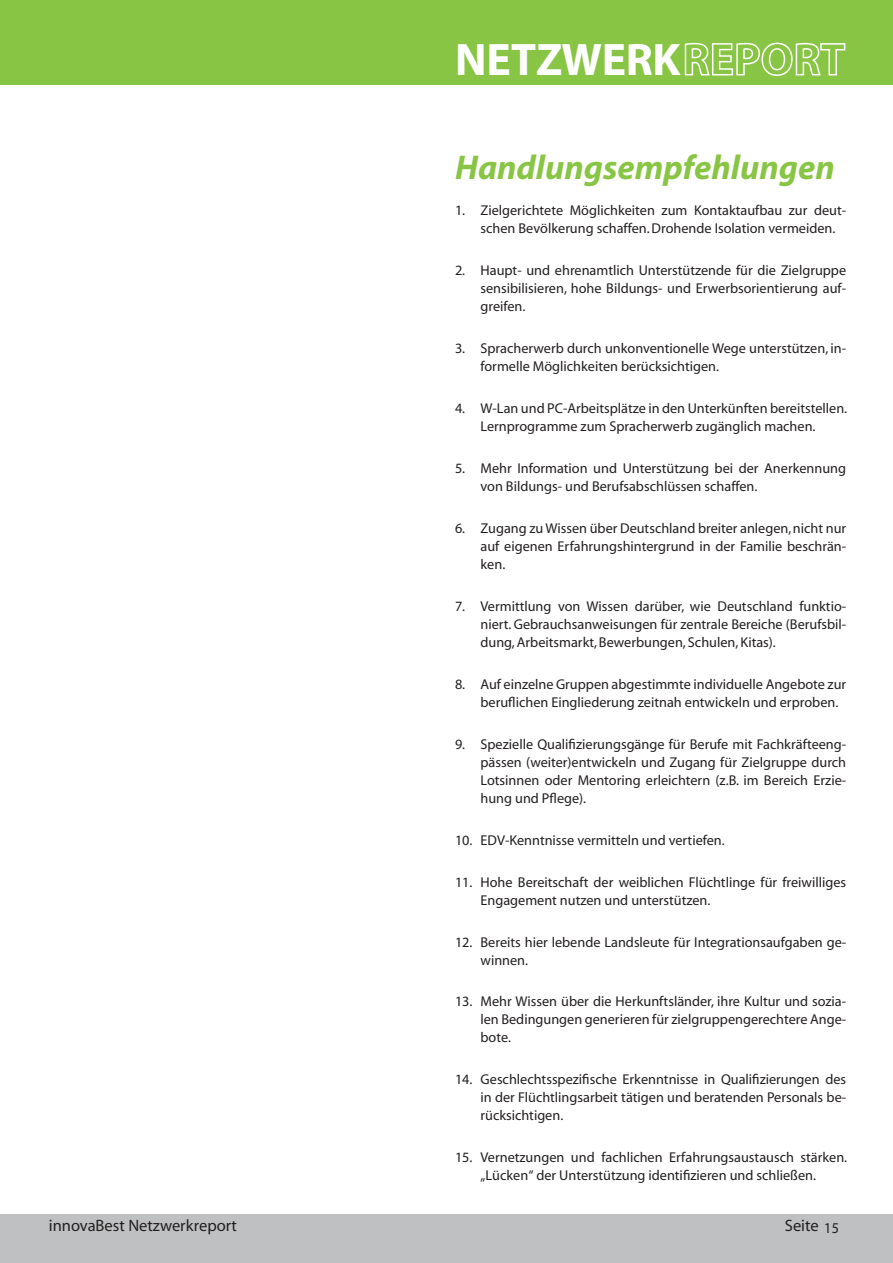
<style>
.page{position:relative;width:893px;height:1263px;background:#fff}
.page>*{position:absolute;margin:0;border:0;box-sizing:border-box;transform-origin:0 0}
.t1{font:700 45.75px "Myriad";letter-spacing:-.01em;color:#fff}
.t2{font:italic 700 34.5px "Myriad";color:#89c544}
.t3{font:16.5px "Myriad";color:#231f20}
.t4{font:14.25px/18px "Myriad";color:#231f20}
</style>
<div class="page">
<div style="left:0;top:1214px;width:893px;height:49px;background:#bfc0c1"></div>
<div style="left:0;top:0;width:893px;height:85px;background:#89c544"></div>
<svg style="left:684px;top:42px;width:162px;height:34px"></svg>
<h1 class="t1" style="left:455px;top:36px;width:227px">NETZWERK</h1>
<h2 class="t2" style="left:455px;top:150px;width:381px">Handlungsempfehlungen</h2>
<p class="t4" style="left:480px;top:202px;width:367px;text-indent:-26px">1. Zielgerichtete Möglichkeiten zum Kontaktaufbau zur deut&shy;schen Bevölkerung schaffen. Drohende Isolation vermeiden.</p>
<p class="t4" style="left:480px;top:262px;width:367px;text-align:justify;text-indent:-26px">2. Haupt- und ehrenamtlich Unterstützende für die Zielgruppe sensibilisieren, hohe Bildungs- und Erwerbsorientierung auf&shy;greifen.</p>
<p class="t4" style="left:480px;top:340px;width:367px;text-indent:-26px">3. Spracherwerb durch unkonventionelle Wege unterstützen, in&shy;formelle Möglichkeiten berücksichtigen.</p>
<p class="t4" style="left:455px;top:400px;width:394px;text-align:center">4. W-Lan und PC-Arbeitsplätze in den Unterkünften bereitstellen.<br>Lernprogramme zum Spracherwerb zugänglich machen.</p>
<p class="t4" style="left:480px;top:460px;width:367px;text-indent:-26px">5. Mehr Information und Unterstützung bei der Anerkennung von Bildungs- und Berufsabschlüssen schaffen.</p>
<p class="t4" style="left:480px;top:520px;width:367px;text-align:justify;text-indent:-26px">6. Zugang zu Wissen über Deutschland breiter anlegen, nicht nur auf eigenen Erfahrungshintergrund in der Familie beschrän&shy;ken.</p>
<p class="t4" style="left:480px;top:598px;width:367px;text-align:justify;text-indent:-26px">7. Vermittlung von Wissen darüber, wie Deutschland funktio&shy;niert. Gebrauchsanweisungen für zentrale Bereiche (Berufsbil&shy;dung, Arbeitsmarkt, Bewerbungen, Schulen, Kitas).</p>
<p class="t4" style="left:480px;top:675px;width:367px;text-indent:-26px">8. Auf einzelne Gruppen abgestimmte individuelle Angebote zur beruflichen Eingliederung zeitnah entwickeln und erproben.</p>
<p class="t4" style="left:480px;top:735px;width:367px;text-align:justify;text-indent:-26px">9. Spezielle Qualifizierungsgänge für Berufe mit Fachkräfteeng&shy;pässen (weiter)entwickeln und Zugang für Zielgruppe durch Lotsinnen oder Mentoring erleichtern (z.B. im Bereich Erzie&shy;hung und Pflege).</p>
<p class="t4" style="left:455px;top:831px;width:271px">10. EDV-Kenntnisse vermitteln und vertiefen.</p>
<p class="t4" style="left:480px;top:873px;width:367px;text-indent:-26px">11. Hohe Bereitschaft der weiblichen Flüchtlinge für freiwilliges<br>Engagement nutzen und unterstützen.</p>
<p class="t4" style="left:480px;top:933px;width:367px;text-indent:-26px">12. Bereits hier lebende Landsleute für Integrationsaufgaben ge&shy;winnen.</p>
<p class="t4" style="left:480px;top:993px;width:367px;text-align:justify;text-indent:-26px">13. Mehr Wissen über die Herkunftsländer, ihre Kultur und sozia&shy;len Bedingungen generieren für zielgruppengerechtere Ange&shy;bote.</p>
<p class="t4" style="left:480px;top:1071px;width:367px;text-align:justify;text-indent:-26px">14. Geschlechtsspezifische Erkenntnisse in Qualifizierungen des in der Flüchtlingsarbeit tätigen und beratenden Personals be&shy;rücksichtigen.</p>
<p class="t4" style="left:455px;top:1149px;width:394px;text-align:center">15. Vernetzungen und fachlichen Erfahrungsaustausch stärken. „Lücken“ der Unterstützung identifizieren und schließen.</p>
<p class="t3" style="left:49px;top:1217px;width:190px">innovaBest Netzwerkreport</p>
<p class="t3" style="left:785px;top:1217px;width:56px">Seite <sub>15</sub></p>
</div>
